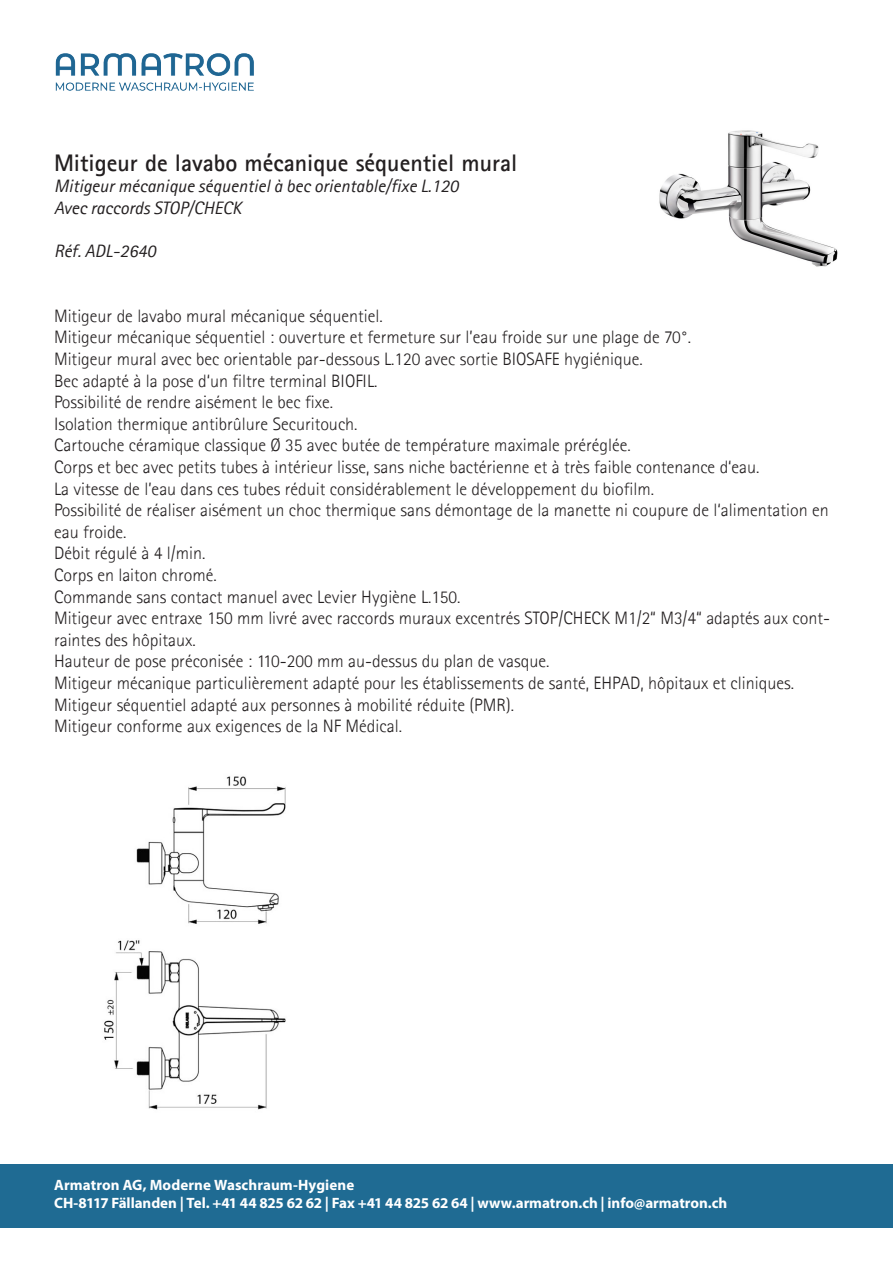
<style>
.page{position:relative;width:893px;height:1263px;background:#fff}
.page>*{position:absolute;margin:0;border:0;box-sizing:border-box;transform-origin:0 0}
.t1{font:700 24px "Agfa Rotis Sans Serif";color:#231f20}
.t2{font:300 18px/21.6px "Agfa Rotis Sans Serif";color:#231f20}
.t3{font:italic 18px/21.6px "Agfa Rotis Sans Serif";color:#231f20}
.t4{font:700 15px/18px "Myriad Pro";letter-spacing:-.005em;color:#fff}
</style>
<div class="page">
<div style="left:0;top:1164px;width:893px;height:64px;background:#1f6b93"></div>
<img style="left:55px;top:53px;width:199px;height:38px">
<img style="left:659px;top:130px;width:179px;height:137px">
<img style="left:104px;top:776px;width:182px;height:334px">
<h1 class="t1" style="left:54px;top:153px;width:465px">Mitigeur de lavabo mécanique séquentiel mural</h1>
<p class="t3" style="left:54px;top:177px;width:406px">Mitigeur mécanique séquentiel à bec orientable/fixe L.120<br>Avec raccords STOP/CHECK</p>
<p class="t3" style="left:54px;top:241px;width:103px">Réf. ADL-2640</p>
<p class="t2" style="left:54px;top:306px;width:778px">Mitigeur de lavabo mural mécanique séquentiel.<br>Mitigeur mécanique séquentiel : ouverture et fermeture sur l’eau froide sur une plage de 70°.<br>Mitigeur mural avec bec orientable par-dessous L.120 avec sortie BIOSAFE hygiénique.<br>Bec adapté à la pose d‘un filtre terminal BIOFIL.<br>Possibilité de rendre aisément le bec fixe.<br>Isolation thermique antibrûlure Securitouch.<br>Cartouche céramique classique Ø 35 avec butée de température maximale préréglée.<br>Corps et bec avec petits tubes à intérieur lisse, sans niche bactérienne et à très faible contenance d‘eau.<br>La vitesse de l’eau dans ces tubes réduit considérablement le développement du biofilm.<br>Possibilité de réaliser aisément un choc thermique sans démontage de la manette ni coupure de l‘alimentation en eau froide.<br>Débit régulé à 4 l/min.<br>Corps en laiton chromé.<br>Commande sans contact manuel avec Levier Hygiène L.150.<br>Mitigeur avec entraxe 150 mm livré avec raccords muraux excentrés STOP/CHECK M1/2“ M3/4“ adaptés aux cont&shy;raintes des hôpitaux.<br>Hauteur de pose préconisée : 110-200 mm au-dessus du plan de vasque.<br>Mitigeur mécanique particulièrement adapté pour les établissements de santé, EHPAD, hôpitaux et cliniques.<br>Mitigeur séquentiel adapté aux personnes à mobilité réduite (PMR).<br>Mitigeur conforme aux exigences de la NF Médical.</p>
<p class="t4" style="left:54px;top:1177px;width:675px">Armatron AG, Moderne Waschraum-Hygiene<br>CH-8117 Fällanden | Tel. +41 44 825 62 62 | Fax +41 44 825 62 64 | www.armatron.ch | info@armatron.ch</p>
</div>
